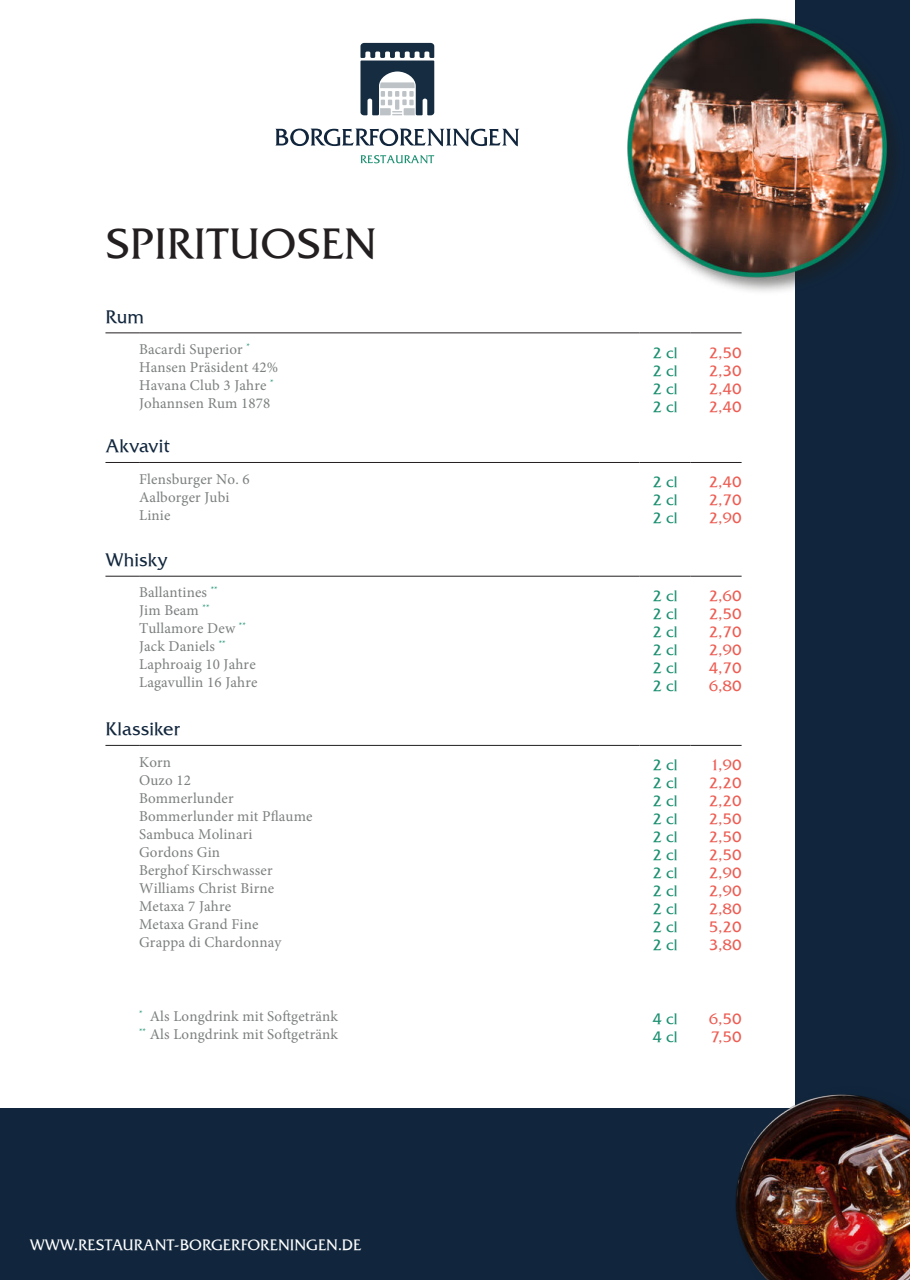
<style>
.page{position:relative;width:910px;height:1280px;background:#11263d}
.page>*{position:absolute;margin:0;border:0;box-sizing:border-box;transform-origin:0 0}
.t1{font:42px "Friz Quadrata TT";color:#231f20}
.t2{font:18px "Friz Quadrata TT";letter-spacing:.01em;color:#11263d}
.t3{font:15px/18px "Minion Pro";letter-spacing:.01em;color:#7c7f7f}
.t4{font:15px/18px "Friz Quadrata TT";color:#ed5c52;text-align:justify}
.t5{font:15px/18px "Friz Quadrata TT";color:#1a8f70;text-align:justify}
.t6{font:15px "Friz Quadrata TT";color:#fff}
</style>
<div class="page">
<div style="left:0;top:0;width:794px;height:1108px;background:#fff"></div>
<hr style="left:105px;top:332px;width:34px;height:1px;background:#231f20">
<hr style="left:139px;top:332px;width:500px;height:1px;background:#231f20">
<hr style="left:639px;top:332px;width:52px;height:1px;background:#231f20">
<hr style="left:691px;top:332px;width:51px;height:1px;background:#231f20">
<hr style="left:105px;top:462px;width:34px;height:1px;background:#231f20">
<hr style="left:139px;top:462px;width:500px;height:1px;background:#231f20">
<hr style="left:639px;top:462px;width:52px;height:1px;background:#231f20">
<hr style="left:691px;top:462px;width:51px;height:1px;background:#231f20">
<hr style="left:105px;top:576px;width:34px;height:1px;background:#231f20">
<hr style="left:139px;top:576px;width:500px;height:1px;background:#231f20">
<hr style="left:639px;top:576px;width:52px;height:1px;background:#231f20">
<hr style="left:691px;top:576px;width:51px;height:1px;background:#231f20">
<hr style="left:105px;top:745px;width:34px;height:1px;background:#231f20">
<hr style="left:139px;top:745px;width:500px;height:1px;background:#231f20">
<hr style="left:639px;top:745px;width:52px;height:1px;background:#231f20">
<hr style="left:691px;top:745px;width:51px;height:1px;background:#231f20">
<img style="left:627px;top:0;width:267px;height:301px">
<img style="left:735px;top:1061px;width:175px;height:219px">
<svg style="left:360px;top:43px;width:74px;height:72px"></svg>
<svg style="left:360px;top:155px;width:74px;height:8px"></svg>
<svg style="left:275px;top:129px;width:244px;height:17px"></svg>
<h1 class="t1" style="left:105px;top:220px;width:273px">SPIRITUOSEN</h1>
<p class="t2" style="left:105px;top:306px;width:40px">Rum</p>
<p class="t3" style="left:139px;top:341px;width:140px">Bacardi Superior <sup>*<br></sup>Hansen Präsident 42%<br>Havana Club 3 Jahre <sup>*<br></sup>Johannsen Rum 1878</p>
<p class="t5" style="left:652px;top:344px;width:27px">2 cl 2 cl 2 cl 2 cl</p>
<p class="t4" style="left:709px;top:344px;width:34px">2,50<br>2,30<br>2,40<br>2,40</p>
<p class="t2" style="left:105px;top:436px;width:66px">Akvavit</p>
<p class="t3" style="left:139px;top:471px;width:112px">Flensburger No. 6<br>Aalborger Jubi<br>Linie</p>
<p class="t5" style="left:652px;top:473px;width:27px">2 cl 2 cl 2 cl</p>
<p class="t4" style="left:709px;top:473px;width:34px">2,40<br>2,70<br>2,90</p>
<p class="t2" style="left:105px;top:550px;width:64px">Whisky</p>
<p class="t3" style="left:139px;top:584px;width:120px">Ballantines <sup>**<br></sup>Jim Beam <sup>**<br></sup>Tullamore Dew <sup>**<br></sup>Jack Daniels <sup>**<br></sup>Laphroaig 10 Jahre<br>Lagavullin 16 Jahre</p>
<p class="t5" style="left:652px;top:587px;width:27px">2 cl 2 cl 2 cl 2 cl 2 cl 2 cl</p>
<p class="t4" style="left:709px;top:587px;width:34px">2,60<br>2,50<br>2,70<br>2,90<br>4,70<br>6,80</p>
<p class="t2" style="left:105px;top:719px;width:76px">Klassiker</p>
<p class="t3" style="left:139px;top:753px;width:175px">Korn<br>Ouzo 12<br>Bommerlunder<br>Bommerlunder mit Pflaume<br>Sambuca Molinari<br>Gordons Gin<br>Berghof Kirschwasser<br>Williams Christ Birne<br>Metaxa 7 Jahre<br>Metaxa Grand Fine<br>Grappa di Chardonnay</p>
<p class="t5" style="left:652px;top:756px;width:27px">2 cl 2 cl 2 cl 2 cl 2 cl 2 cl 2 cl 2 cl 2 cl 2 cl 2 cl</p>
<p class="t4" style="left:709px;top:756px;width:34px">1,90<br>2,20<br>2,20<br>2,50<br>2,50<br>2,50<br>2,90<br>2,90<br>2,80<br>5,20<br>3,80</p>
<p class="t3" style="left:139px;top:1008px;width:200px"><sup>*</sup> Als Longdrink mit Softgetränk <sup>**</sup> Als Longdrink mit Softgetränk</p>
<p class="t5" style="left:652px;top:1010px;width:27px">4 cl<br>4 cl</p>
<p class="t4" style="left:709px;top:1010px;width:34px">6,50<br>7,50</p>
<p class="t6" style="left:30px;top:1237px;width:333px">WWW.RESTAURANT-BORGERFORENINGEN.DE</p>
</div>
